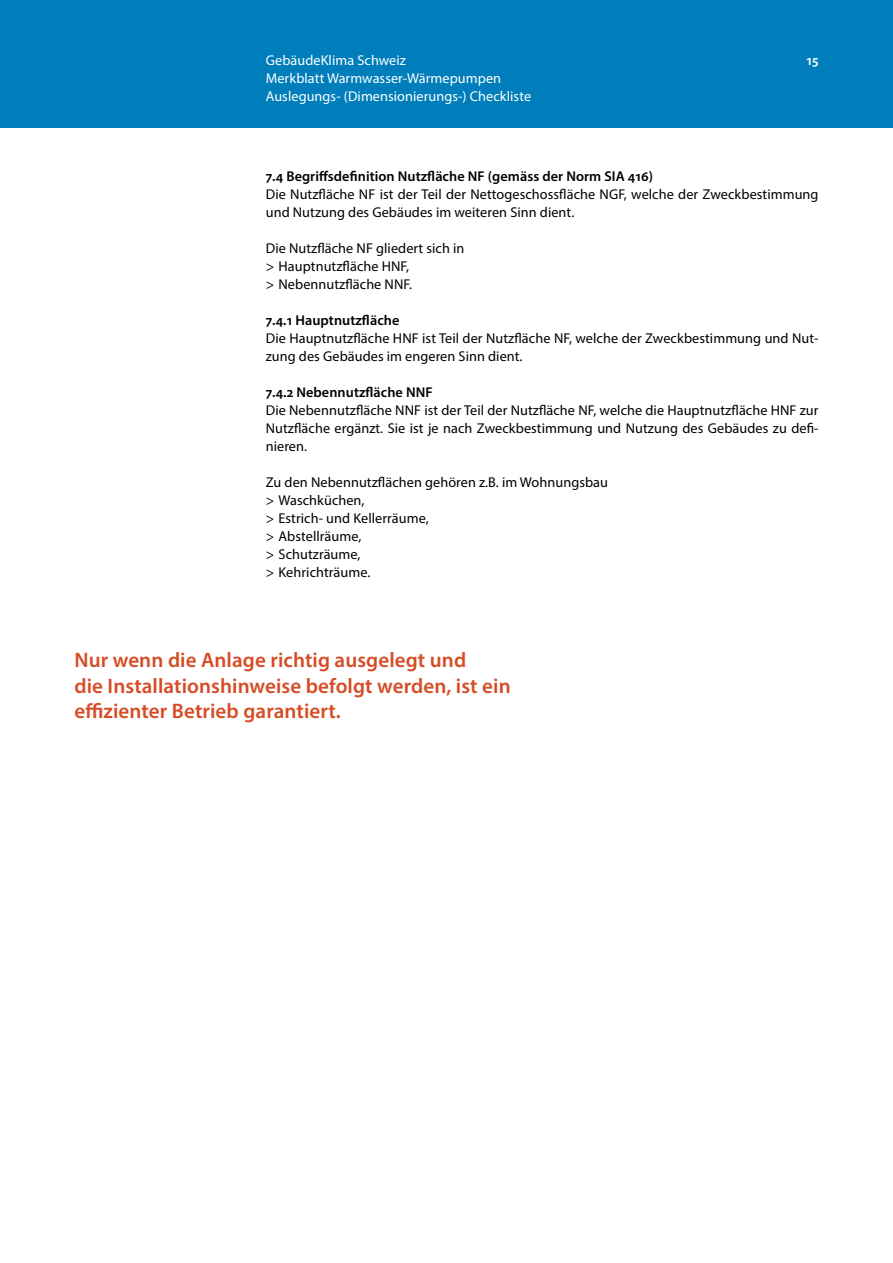
<style>
.page{position:relative;width:893px;height:1263px;background:#fff}
.page>*{position:absolute;margin:0;border:0;box-sizing:border-box;transform-origin:0 0}
.t1{font:600 21px/25.2px "Myriad Pro";letter-spacing:.005em;color:#d64c25}
.t2{font:14.25px/18px "Myriad Pro";letter-spacing:.005em;color:#000}
.t3{font:600 14.25px "Myriad Pro";letter-spacing:.005em;color:#000}
.t4{font:14.25px/18px "Myriad Pro";letter-spacing:.005em;color:#fff}
.t5{font:600 14.25px "Myriad Pro";color:#fff}
</style>
<div class="page">
<div style="left:0;top:0;width:893px;height:127px;background:#007ebb"></div>
<p class="t4" style="left:266px;top:51px;width:267px">GebäudeKlima Schweiz<br>Merkblatt Warmwasser-Wärmepumpen<br>Auslegungs- (Dimensionierungs-) Checkliste</p>
<p class="t5" style="left:806px;top:51px;width:14px">15</p>
<p class="t3" style="left:266px;top:167px;width:389px">7.4 Begriffsdefinition Nutzfläche NF (gemäss der Norm SIA 416)</p>
<p class="t2" style="left:266px;top:185px;width:554px">Die Nutzfläche NF ist der Teil der Nettogeschossfläche NGF, welche der Zweckbestimmung und Nutzung des Gebäudes im weiteren Sinn dient.</p>
<p class="t2" style="left:266px;top:239px;width:200px">Die Nutzfläche NF gliedert sich in &gt; Hauptnutzfläche HNF,<br>&gt; Nebennutzfläche NNF.</p>
<p class="t3" style="left:266px;top:311px;width:135px">7.4.1 Hauptnutzfläche</p>
<p class="t2" style="left:266px;top:329px;width:554px">Die Hauptnutzfläche HNF ist Teil der Nutzfläche NF, welche der Zweckbestimmung und Nut&shy;zung des Gebäudes im engeren Sinn dient.</p>
<p class="t3" style="left:266px;top:383px;width:168px">7.4.2 Nebennutzfläche NNF</p>
<p class="t2" style="left:266px;top:401px;width:554px;text-align:justify">Die Nebennutzfläche NNF ist der Teil der Nutzfläche NF, welche die Hauptnutzfläche HNF zur Nutzfläche ergänzt. Sie ist je nach Zweckbestimmung und Nutzung des Gebäudes zu defi&shy;nieren.</p>
<p class="t2" style="left:266px;top:473px;width:344px">Zu den Nebennutzflächen gehören z.B. im Wohnungsbau &gt; Waschküchen,<br>&gt; Estrich- und Kellerräume,<br>&gt; Abstellräume,<br>&gt; Schutzräume,<br>&gt; Kehrichträume.</p>
<h1 class="t1" style="left:74px;top:647px;width:438px">Nur wenn die Anlage richtig ausgelegt und<br>die Installationshinweise befolgt werden, ist ein effizienter Betrieb garantiert.</h1>
</div>
